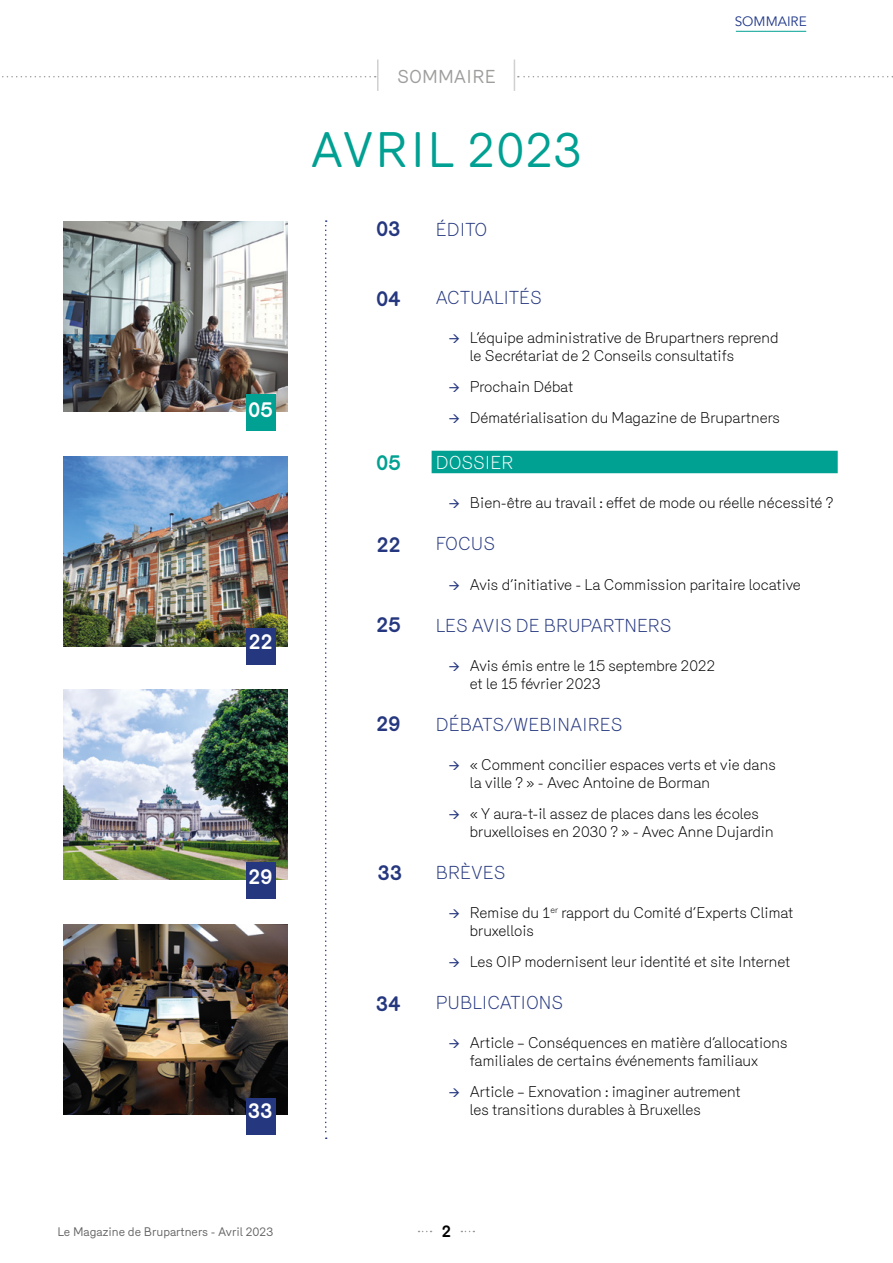
<style>
.page{position:relative;width:893px;height:1263px;background:#fff}
.page>*{position:absolute;margin:0;border:0;box-sizing:border-box;transform-origin:0 0}
.t1{font:48px "Merkury";letter-spacing:.03em;color:#00a092}
.t2{font:700 21px "Merkury";color:#25377f}
.t3{font:700 21px "Merkury";color:#fff}
.t4{font:700 21px "Merkury";color:#00a192}
.t5{font:300 18px "Merkury";color:#25377f}
.t6{font:18px "Merkury";color:#9d9d9c}
.t7{font:300 18px "Merkury";color:#fff}
.t8{font:700 16.5px "Merkury";color:#000}
.t9{font:300 15px/18px "Merkury";color:#000}
.t10{font:13.5px "Avenir";color:#20388a}
.t11{font:12px "Merkury";color:#646363}
</style>
<div class="page">
<hr style="left:736px;top:31px;width:70px;height:1px;background:#00a192">
<svg style="left:2px;top:76px;width:374px;height:1px"></svg>
<svg style="left:518px;top:76px;width:375px;height:1px"></svg>
<hr style="left:377px;top:60px;width:2px;height:31px;background:#d0d0d0">
<hr style="left:514px;top:60px;width:1px;height:31px;background:#d0d0d0">
<img style="left:64px;top:221px;width:224px;height:190px">
<div style="left:246px;top:394px;width:29px;height:37px;background:#00a092"></div>
<img style="left:64px;top:456px;width:224px;height:190px">
<div style="left:246px;top:628px;width:30px;height:36px;background:#25377f"></div>
<img style="left:64px;top:690px;width:224px;height:190px">
<div style="left:246px;top:862px;width:29px;height:37px;background:#25377f"></div>
<img style="left:64px;top:924px;width:224px;height:190px">
<div style="left:246px;top:1098px;width:29px;height:36px;background:#25377f"></div>
<svg style="left:325px;top:220px;width:2px;height:919px"></svg>
<div style="left:432px;top:451px;width:406px;height:22px;background:#00a192"></div>
<h2 class="t3" style="left:248px;top:394px;width:26px">05</h2>
<h2 class="t3" style="left:249px;top:626px;width:25px">22</h2>
<h2 class="t3" style="left:248px;top:861px;width:26px">29</h2>
<h2 class="t3" style="left:248px;top:1095px;width:26px">33</h2>
<p class="t6" style="left:397px;top:64px;width:100px">SOMMAIRE</p>
<h1 class="t1" style="left:311px;top:114px;width:273px">AVRIL 2023</h1>
<h2 class="t2" style="left:376px;top:213px;width:26px">03</h2>
<p class="t5" style="left:436px;top:217px;width:53px">ÉDITO</p>
<p class="t10" style="left:735px;top:13px;width:73px">SOMMAIRE</p>
<h2 class="t2" style="left:376px;top:283px;width:26px">04</h2>
<h2 class="t4" style="left:376px;top:447px;width:26px">05</h2>
<h2 class="t2" style="left:377px;top:529px;width:25px">22</h2>
<h2 class="t2" style="left:376px;top:609px;width:26px">25</h2>
<h2 class="t2" style="left:376px;top:708px;width:26px">29</h2>
<h2 class="t2" style="left:378px;top:857px;width:26px">33</h2>
<h2 class="t2" style="left:376px;top:988px;width:26px">34</h2>
<p class="t5" style="left:436px;top:284px;width:108px">ACTUALITÉS</p>
<p class="t9" style="left:470px;top:328px;width:310px">L’équipe administrative de Brupartners reprend le Secrétariat de 2 Conseils consultatifs</p>
<p class="t9" style="left:470px;top:370px;width:312px;line-height:30.8px">Prochain Débat<br>Dématérialisation du Magazine de Brupartners</p>
<p class="t7" style="left:436px;top:449px;width:79px">DOSSIER</p>
<p class="t9" style="left:470px;top:493px;width:365px">Bien-être au travail : effet de mode ou réelle nécessité ?</p>
<p class="t5" style="left:436px;top:531px;width:61px">FOCUS</p>
<p class="t9" style="left:470px;top:574px;width:333px">Avis d’initiative - La Commission paritaire locative</p>
<p class="t5" style="left:436px;top:612px;width:237px">LES AVIS DE BRUPARTNERS</p>
<p class="t9" style="left:470px;top:655px;width:247px">Avis émis entre le 15 septembre 2022 et le 15 février 2023</p>
<p class="t5" style="left:436px;top:711px;width:188px">DÉBATS/WEBINAIRES</p>
<p class="t9" style="left:470px;top:754px;width:307px">« Comment concilier espaces verts et vie dans la ville ? » - Avec Antoine de Borman</p>
<p class="t9" style="left:470px;top:803px;width:305px">« Y aura-t-il assez de places dans les écoles bruxelloises en 2030 ? » - Avec Anne Dujardin</p>
<p class="t5" style="left:436px;top:859px;width:71px">BRÈVES</p>
<p class="t9" style="left:470px;top:902px;width:325px">Remise du 1<sup>er</sup> rapport du Comité d’Experts Climat bruxellois</p>
<p class="t9" style="left:470px;top:951px;width:322px">Les OIP modernisent leur identité et site Internet</p>
<p class="t5" style="left:436px;top:989px;width:129px">PUBLICATIONS</p>
<p class="t9" style="left:470px;top:1032px;width:319px">Article – Conséquences en matière d’allocations familiales de certains événements familiaux</p>
<p class="t9" style="left:470px;top:1081px;width:272px">Article – Exnovation : imaginer autrement les transitions durables à Bruxelles</p>
<p class="t11" style="left:57px;top:1223px;width:217px">Le Magazine de Brupartners - Avril 2023</p>
<p class="t8" style="left:442px;top:1219px;width:11px">2</p>
</div>
